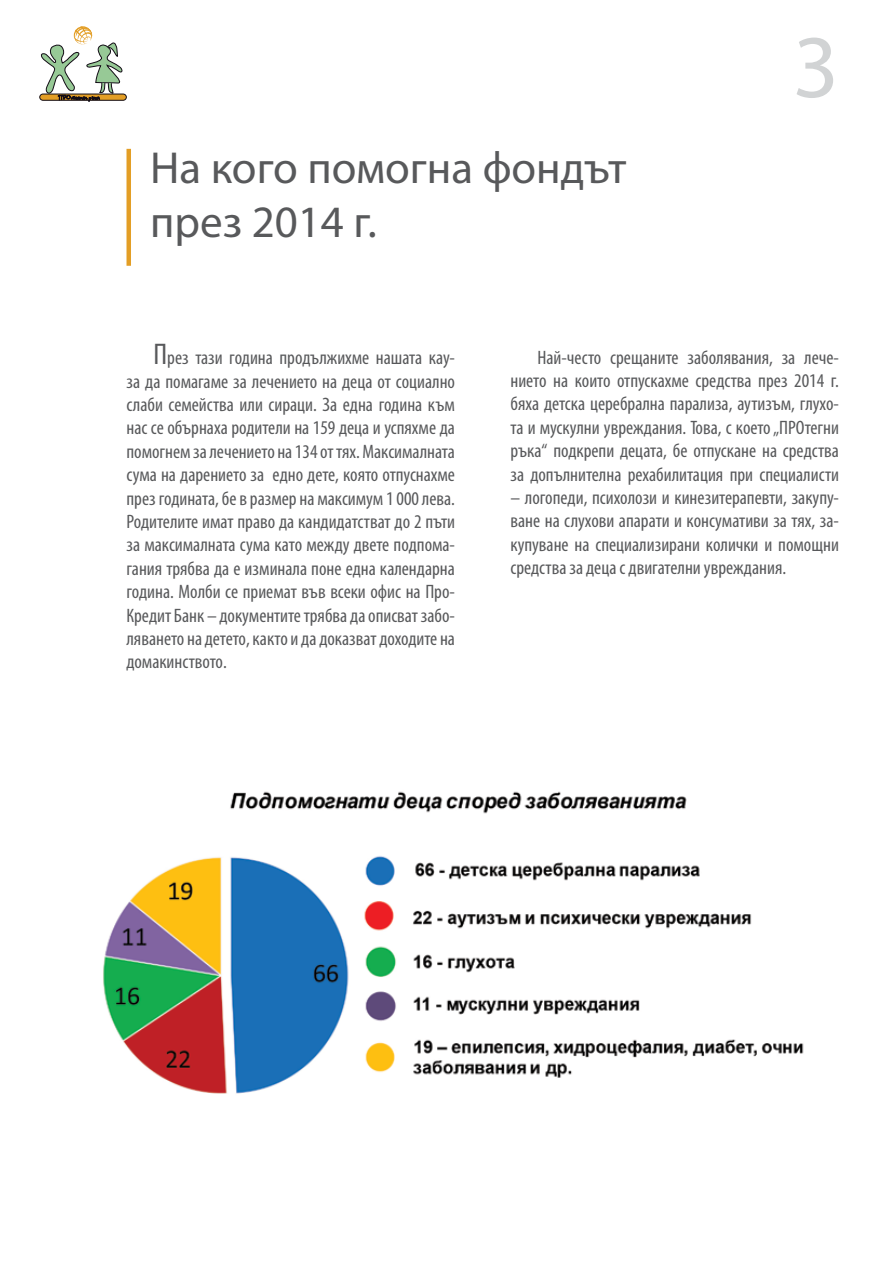
<style>
.page{position:relative;width:893px;height:1263px;background:#fff}
.page>*{position:absolute;margin:0;border:0;box-sizing:border-box;transform-origin:0 0}
.t1{font:90px "Myriad Pro";color:#d1d3d4}
.t2{font:45px/54px "Myriad Pro";color:#58595b}
.t3{font:condensed 19.5px/23.4px "Myriad Pro";color:#58595b;text-align:justify}
.s1{font-size:30px}
</style>
<div class="page">
<div style="left:126px;top:149px;width:5px;height:117px;background:#e39e25"></div>
<div style="left:40px;top:94px;width:86px;height:6px;background:#e39e25;border-radius:3px"></div>
<div style="left:40px;top:94px;width:86px;height:6px;border:1px solid #120c15;border-radius:3px"></div>
<svg style="left:40px;top:26px;width:83px;height:76px"></svg>
<img style="left:103px;top:791px;width:701px;height:303px">
<h2 class="t2" style="left:150px;top:140px;width:478px">На кого помогна фондът през 2014 г.</h2>
<h1 class="t1" style="left:793px;top:11px;width:48px">3</h1>
<p class="t3" style="left:127px;top:346px;width:330px;text-indent:27px"><span class="s1">П</span>рез тази година продължихме нашата кау&shy;за да помагаме за лечението на деца от социално слаби семейства или сираци. За една година към нас се обърнаха родители на 159 деца и успяхме да помогнем за лечението на 134 от тях. Максималната сума на дарението за едно дете, която отпуснахме през годината, бе в размер на максимум 1 000 лева.<br>Родителите имат право да кандидатстват до 2 пъти за максималната сума като между двете подпома&shy;гания трябва да е изминала поне една календарна година. Молби се приемат във всеки офис на Про-Кредит Банк – документите трябва да описват забо&shy;ляването на детето, както и да доказват доходите на домакинството.</p>
<p class="t3" style="left:510px;top:345px;width:330px;text-indent:27px">Най-често срещаните заболявания, за лече&shy;нието на които отпускахме средства през 2014 г. бяха детска церебрална парализа, аутизъм, глухо&shy;та и мускулни увреждания. Това, с което „ПРОтегни ръка“ подкрепи децата, бе отпускане на средства за допълнителна рехабилитация при специалисти</p>
<p class="t3" style="left:510px;top:486px;width:330px">– логопеди, психолози и кинезитерапевти, закупу&shy;ване на слухови апарати и консумативи за тях, за&shy;купуване на специализирани колички и помощни средства за деца с двигателни увреждания.</p>
</div>
